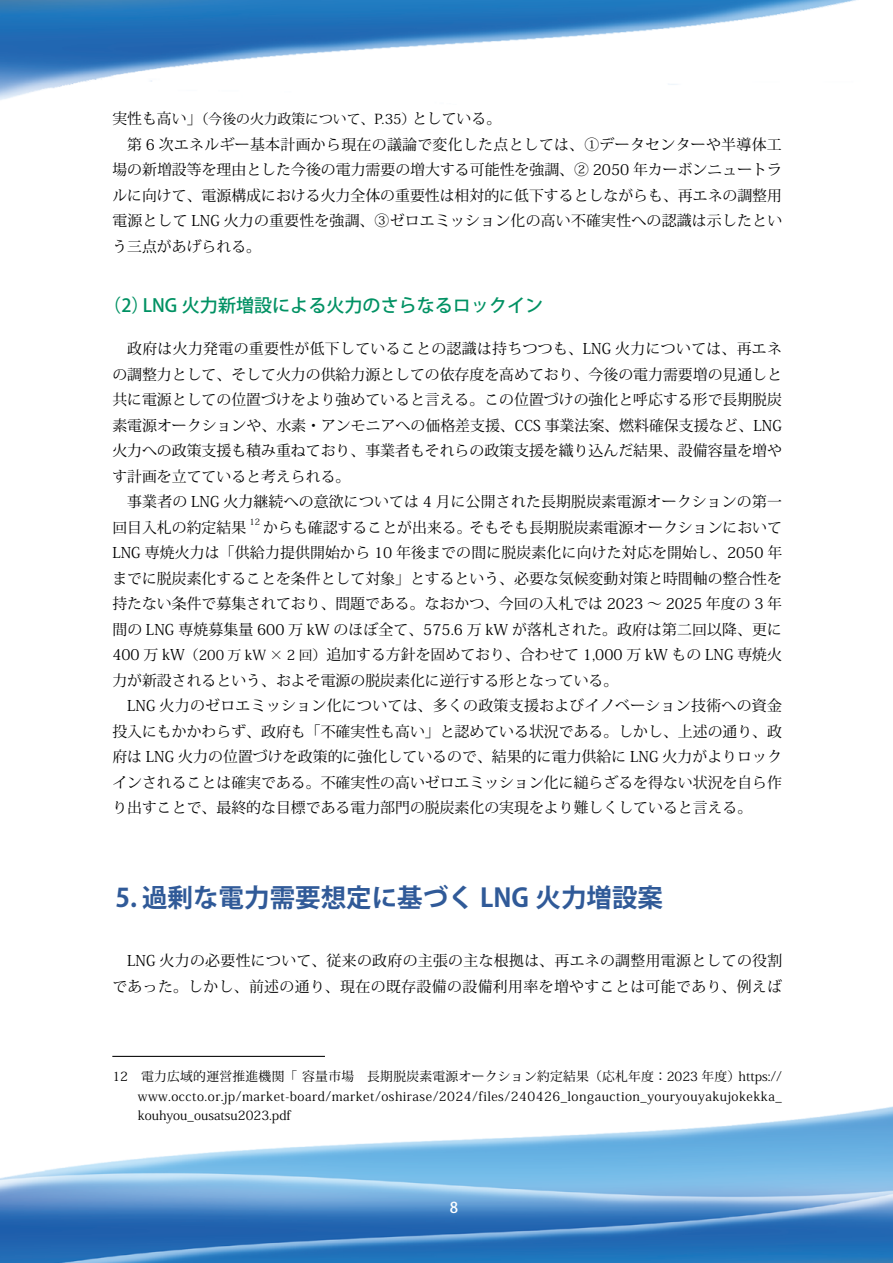
<style>
.page{position:relative;width:893px;height:1263px;background:#fff}
.page>*{position:absolute;margin:0;border:0;box-sizing:border-box;transform-origin:0 0}
.t1{font:700 25.5px "Koz Go Pro";color:#305a98}
.t2{font:500 18px "Koz Go Pro";color:#009163}
.t3{font:14.85px/25.5px "Koz Min Pro";letter-spacing:.005em;color:#000;text-align:justify}
.t4{font:500 14.85px "Koz Go Pro";color:#fff}
.t5{font:13.8px "Koz Min Pro";color:#000}
.t6{font:12.75px/19.2px "Koz Min Pro";letter-spacing:.04em;color:#000;text-align:justify}
.t7{font:8.7px "Koz Min Pro";color:#000}
.s1{font-size:14.85px}
.s2{font-size:13.8px}
</style>
<div class="page">
<img style="left:0;top:0;width:893px;height:1263px">
<hr style="left:112px;top:1056px;width:213px;height:1px;background:#000">
<p class="t5" style="left:112px;top:109px;width:390px"><span class="s1">実性も高い」</span>（今後の火力政策について、P.35）<span class="s1">としている。</span></p>
<p class="t3" style="left:112px;top:131px;width:671px;text-indent:15px">第 6 次エネルギー基本計画から現在の議論で変化した点としては、①データセンターや半導体工場の新増設等を理由とした今後の電力需要の増大する可能性を強調、② 2050 年カーボンニュートラルに向けて、電源構成における火力全体の重要性は相対的に低下するとしながらも、再エネの調整用電源として LNG 火力の重要性を強調、③ゼロエミッション化の高い不確実性への認識は示したという三点があげられる。</p>
<p class="t2" style="left:103px;top:293px;width:441px">（2）LNG 火力新増設による火力のさらなるロックイン</p>
<p class="t3" style="left:112px;top:335px;width:671px;text-indent:15px">政府は火力発電の重要性が低下していることの認識は持ちつつも、LNG 火力については、再エネの調整力として、そして火力の供給力源としての依存度を高めており、今後の電力需要増の見通しと共に電源としての位置づけをより強めていると言える。この位置づけの強化と呼応する形で長期脱炭素電源オークションや、水素・アンモニアへの価格差支援、CCS 事業法案、燃料確保支援など、LNG火力への政策支援も積み重ねており、事業者もそれらの政策支援を織り込んだ結果、設備容量を増やす計画を立てていると考えられる。</p>
<p class="t3" style="left:112px;top:488px;width:671px;text-indent:15px">事業者の LNG 火力継続への意欲については 4 月に公開された長期脱炭素電源オークションの第一回目入札の約定結果</p>
<p class="t7" style="left:249px;top:516px;width:12px">12</p>
<p class="t3" style="left:112px;top:514px;width:671px;text-indent:151px">からも確認することが出来る。そもそも長期脱炭素電源オークションにおいてLNG 専焼火力は「供給力提供開始から 10 年後までの間に脱炭素化に向けた対応を開始し、2050 年までに脱炭素化することを条件として対象」とするという、必要な気候変動対策と時間軸の整合性を持たない条件で募集されており、問題である。なおかつ、今回の入札では 2023 ～ 2025 年度の 3 年間の LNG 専焼募集量 600 万 kW のほぼ全て、575.6 万 kW が落札された。政府は第二回以降、更に400 万 kW<span class="s2">（200 万 kW × 2 回）</span>追加する方針を固めており、合わせて 1,000 万 kW もの LNG 専焼火力が新設されるという、およそ電源の脱炭素化に逆行する形となっている。</p>
<p class="t3" style="left:112px;top:692px;width:671px;text-indent:15px">LNG 火力のゼロエミッション化については、多くの政策支援およびイノベーション技術への資金投入にもかかわらず、政府も「不確実性も高い」と認めている状況である。しかし、上述の通り、政府は LNG 火力の位置づけを政策的に強化しているので、結果的に電力供給に LNG 火力がよりロックインされることは確実である。不確実性の高いゼロエミッション化に縋らざるを得ない状況を自ら作り出すことで、最終的な目標である電力部門の脱炭素化の実現をより難しくしていると言える。</p>
<h1 class="t1" style="left:116px;top:881px;width:549px">5. 過剰な電力需要想定に基づく LNG 火力増設案</h1>
<p class="t3" style="left:112px;top:948px;width:671px;text-align:right">LNG 火力の必要性について、従来の政府の主張の主な根拠は、再エネの調整用電源としての役割であった。しかし、前述の通り、現在の既存設備の設備利用率を増やすことは可能であり、例えば</p>
<p class="t6" style="left:138px;top:1067px;width:646px;text-indent:-26px">12　電力広域的運営推進機関「 容量市場　長期脱炭素電源オークション約定結果（応札年度：2023 年度）https:// www.occto.or.jp/market-board/market/oshirase/2024/files/240426_longauction_youryouyakujokekka_ kouhyou_ousatsu2023.pdf</p>
<p class="t4" style="left:450px;top:1198px;width:10px">8</p>
</div>
